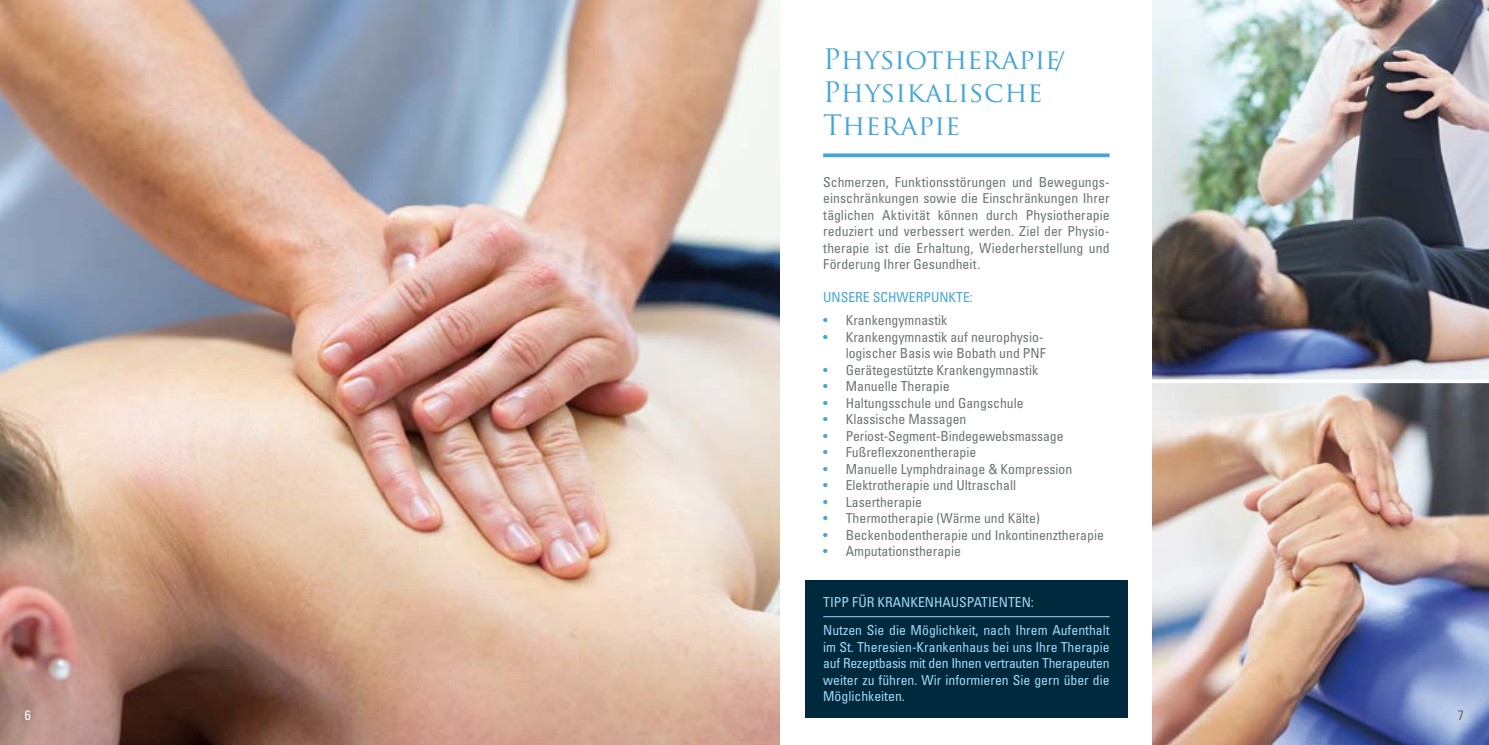
<style>
.page{position:relative;width:1489px;height:745px;background:#fff}
.page>*{position:absolute;margin:0;border:0;box-sizing:border-box;transform-origin:0 0}
.t1{font:27.5px/33px "Trajan Pro";letter-spacing:.01em;color:#44a5d8}
.t2{font:condensed 13.75px/16.5px "Univers";color:#6f7476;text-align:justify}
.t3{font:condensed 13.75px/16.5px "Univers";color:#a7d6f5}
.t4{font:condensed 13.75px "Univers";color:#44a5d8}
.t5{font:condensed 13.75px "Univers";color:#fff}
.t6{font:condensed 13.75px "Univers";color:#706f6f}
.s1{font-style:italic}
.s2{color:#44a5d8}
</style>
<div class="page">
<div style="left:805px;top:579px;width:322px;height:137px;background:#00293e"></div>
<svg style="left:823px;top:153px;width:286px;height:4px"></svg>
<img style="left:0;top:0;width:780px;height:744px">
<img style="left:1152px;top:0;width:336px;height:379px">
<img style="left:1152px;top:383px;width:336px;height:361px">
<hr style="left:823px;top:616px;width:286px;height:1px;background:#a7d6f5">
<h1 class="t1" style="left:823px;top:42px;width:264px">Physiotherapie <span class="s1">⁄<br></span>Physikalische<br>Therapie</h1>
<p class="t2" style="left:823px;top:173px;width:288px">Schmerzen, Funktionsstörungen und Bewegungs&shy;einschränkungen sowie die Einschränkungen Ihrer täglichen Aktivität können durch Physiotherapie reduziert und verbessert werden. Ziel der Physio&shy;therapie ist die Erhaltung, Wiederherstellung und Förderung Ihrer Gesundheit.</p>
<p class="t4" style="left:823px;top:288px;width:151px">UNSERE SCHWERPUNKTE:</p>
<p class="t2" style="left:823px;top:311px;width:126px"><span class="s2">•</span> Krankengymnastik</p>
<p class="t2" style="left:823px;top:328px;width:224px;text-align:right"><span class="s2">•</span> Krankengymnastik auf neurophysio&shy;logischer Basis wie Bobath und PNF</p>
<p class="t2" style="left:823px;top:361px;width:216px"><span class="s2">•</span> Gerätegestützte Krankengymnastik</p>
<p class="t2" style="left:823px;top:377px;width:128px"><span class="s2">•</span> Manuelle Therapie</p>
<p class="t2" style="left:823px;top:394px;width:202px"><span class="s2">•</span> Haltungsschule und Gangschule</p>
<p class="t2" style="left:823px;top:410px;width:145px"><span class="s2">•</span> Klassische Massagen</p>
<p class="t2" style="left:823px;top:427px;width:242px"><span class="s2">•</span> Periost-Segment-Bindegewebsmassage</p>
<p class="t2" style="left:823px;top:443px;width:155px"><span class="s2">•</span> Fußreflexzonentherapie</p>
<p class="t2" style="left:823px;top:460px;width:251px"><span class="s2">•</span> Manuelle Lymphdrainage &amp; Kompression</p>
<p class="t2" style="left:823px;top:476px;width:194px"><span class="s2">•</span> Elektrotherapie und Ultraschall</p>
<p class="t2" style="left:823px;top:493px;width:100px"><span class="s2">•</span> Lasertherapie</p>
<p class="t2" style="left:823px;top:509px;width:218px"><span class="s2">•</span> Thermotherapie (Wärme und Kälte)</p>
<p class="t2" style="left:823px;top:526px;width:282px"><span class="s2">•</span> Beckenbodentherapie und Inkontinenztherapie</p>
<p class="t2" style="left:823px;top:542px;width:139px"><span class="s2">•</span> Amputationstherapie</p>
<p class="t3" style="left:823px;top:588px;width:288px;line-height:27.8px">TIPP FÜR KRANKENHAUSPATIENTEN:<br>Nutzen Sie die Möglichkeit, nach Ihrem Aufenthalt</p>
<p class="t3" style="left:823px;top:638px;width:288px;text-align:justify">im St. Theresien-Krankenhaus bei uns Ihre Therapie auf Rezeptbasis mit den Ihnen vertrauten Therapeuten weiter zu führen. Wir informieren Sie gern über die Möglichkeiten.</p>
<p class="t5" style="left:25px;top:705px;width:8px">6</p>
<p class="t6" style="left:1457px;top:705px;width:8px">7</p>
</div>
